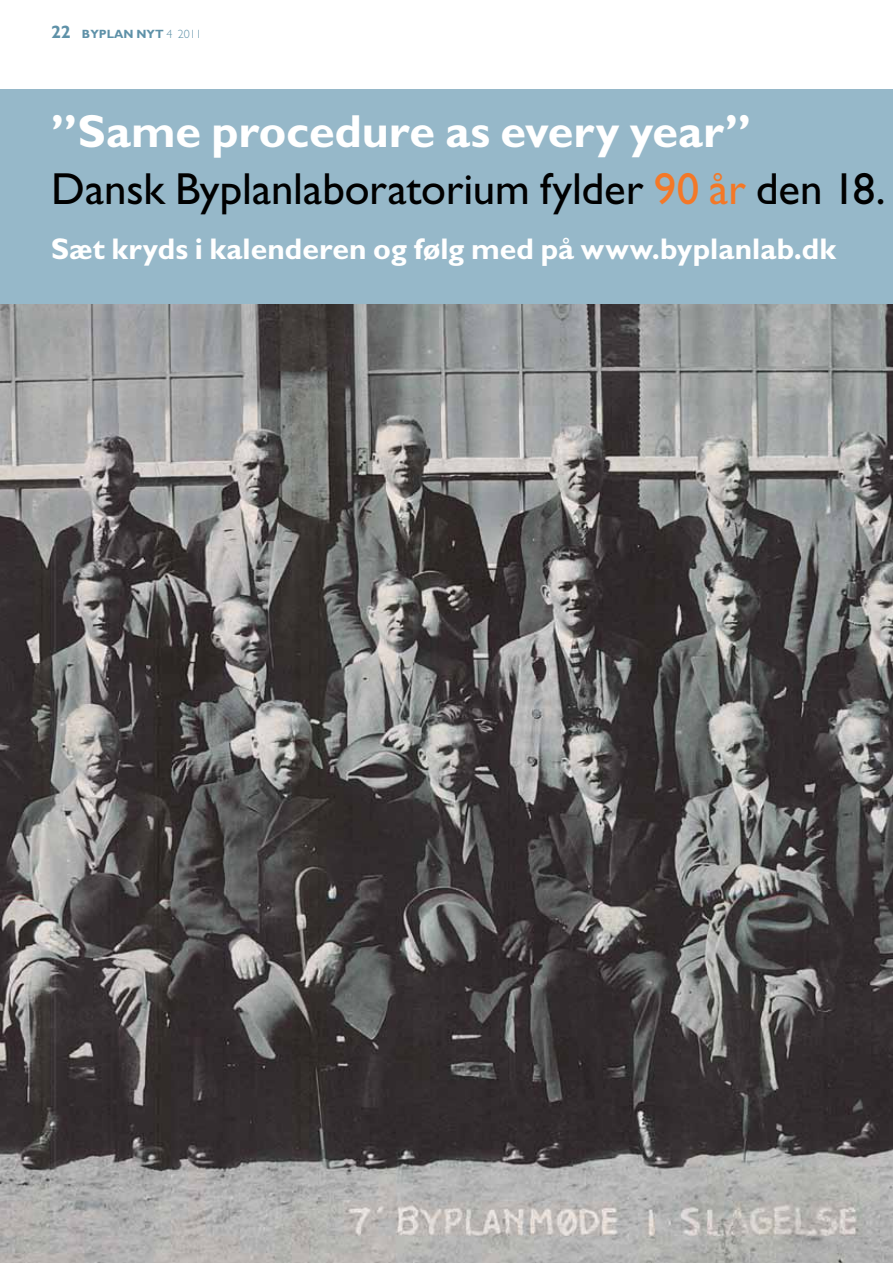
<style>
.page{position:relative;width:893px;height:1263px;background:#fff}
.page>*{position:absolute;margin:0;border:0;box-sizing:border-box;transform-origin:0 0}
.t1{font:700 46.5px "Gill Sans Std";letter-spacing:-.005em;color:#fff}
.t2{font:45px "Gill Sans Std";letter-spacing:-.005em;color:#000}
.t3{font:700 30px "Gill Sans Std";color:#fff}
.t4{font:700 12px "Gill Sans Std";color:#5e91a8}
.s1{font-size:18px}
.s2{font-weight:300}
.s3{color:#f47827}
</style>
<div class="page">
<div style="left:0;top:89px;width:893px;height:1174px;background:#96b8c9"></div>
<img style="left:0;top:304px;width:893px;height:959px">
<p class="t4" style="left:51px;top:27px;width:152px"><span class="s1">22</span> BYPLAN NYT <span class="s2">4 2011</span></p>
<h1 class="t1" style="left:51px;top:103px;width:702px">”Same procedure as every year”</h1>
<h2 class="t2" style="left:51px;top:163px;width:836px">Dansk Byplanlaboratorium fylder <span class="s3">90 år</span> den 18.</h2>
<p class="t3" style="left:51px;top:231px;width:786px">Sæt kryds i kalenderen og følg med på www.byplanlab.dk</p>
</div>
